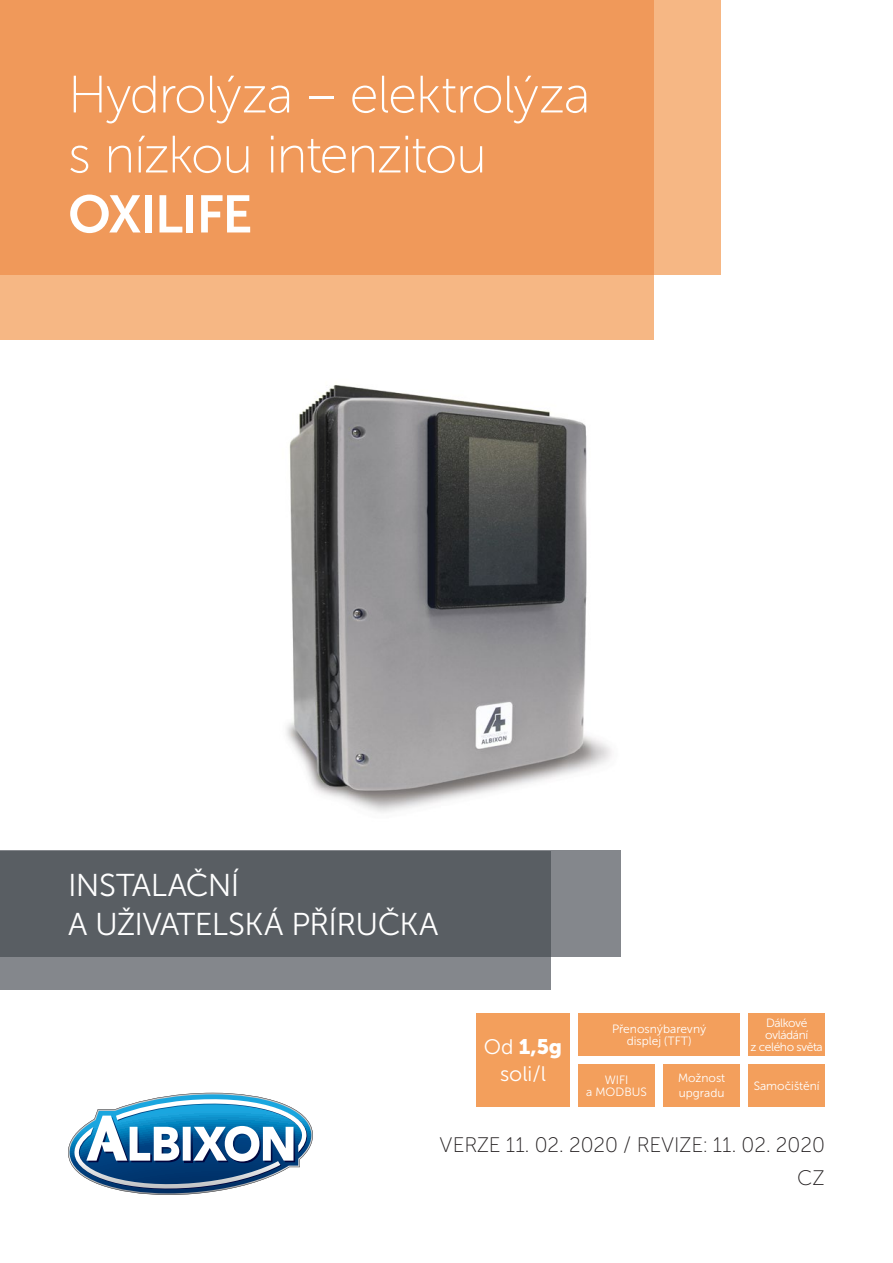
<style>
.page{position:relative;width:893px;height:1263px;background:#fff}
.page>*{position:absolute;margin:0;border:0;box-sizing:border-box;transform-origin:0 0}
.t1{font:52.5px/60px "Museo Sans 100";letter-spacing:-.03em;color:#fff}
.t2{font:52.5px "Museo Sans 700";letter-spacing:-.03em;color:#fff}
.t3{font:31.5px/39px "Museo Sans 300";letter-spacing:-.02em;color:#fff}
.t4{font:21px "Museo Sans Cyrl 100";color:#231f20}
.t5{font:21px "Museo Sans Cyrl 900";color:#fff}
.t6{font:21px "Museo Sans Cyrl 300";color:#fff}
.t7{font:21px "Museo Sans 100";color:#231f20}
.t8{font:12px/12px "Museo Sans Cyrl 300";color:#fff;text-align:center}
.t9{font:12px/12px "Museo Sans Cyrl 300";letter-spacing:-.03em;color:#fff;text-align:center}
.s1{font-family:"Museo Sans Cyrl 300"}
</style>
<div class="page">
<img style="left:286px;top:385px;width:326px;height:428px">
<div style="left:0;top:0;width:721px;height:274px;background:#f6b784"></div>
<svg style="left:0;top:0;width:654px;height:340px;background:#f19e62"></svg>
<svg style="left:68px;top:1093px;width:245px;height:102px"></svg>
<div style="left:0;top:851px;width:621px;height:106px;background:#84878c"></div>
<svg style="left:0;top:851px;width:551px;height:139px;background:#63676c"></svg>
<div style="left:476px;top:1013px;width:94px;height:94px;background:#f39f5c"></div>
<div style="left:578px;top:1013px;width:162px;height:43px;background:#f39f5c"></div>
<div style="left:663px;top:1064px;width:77px;height:43px;background:#f39f5c"></div>
<div style="left:748px;top:1013px;width:77px;height:43px;background:#f39f5c"></div>
<div style="left:748px;top:1064px;width:77px;height:43px;background:#f39f5c"></div>
<div style="left:578px;top:1064px;width:77px;height:43px;background:#f39f5c"></div>
<h1 class="t1" style="left:68px;top:65px;width:524px">Hydrolýza – elektrolýza s nízkou intenzitou</h1>
<h1 class="t2" style="left:68px;top:185px;width:186px">OXILIFE</h1>
<h2 class="t3" style="left:68px;top:866px;width:372px">INSTALAČNÍ<br>A UŽIVATELSKÁ PŘÍRUČKA</h2>
<h3 class="t5" style="left:484px;top:1035px;width:80px"><span class="s1">Od</span> 1,5g</h3>
<h3 class="t6" style="left:500px;top:1063px;width:47px">soli/l</h3>
<p class="t8" style="left:612px;top:1023px;width:96px">Přenosnýbarevný displej (TFT)</p>
<p class="t8" style="left:678px;top:1071px;width:49px;line-height:15px;text-align:left">Možnost upgradu</p>
<p class="t8" style="left:586px;top:1074px;width:62px">WIFI<br>a MODBUS</p>
<p class="t9" style="left:750px;top:1017px;width:74px">Dálkové ovládání<br>z celého světa</p>
<p class="t8" style="left:754px;top:1080px;width:67px">Samočištění</p>
<h3 class="t4" style="left:440px;top:1133px;width:387px">VERZE 11. 02. 2020 / REVIZE: 11. 02. 2020</h3>
<h3 class="t7" style="left:797px;top:1166px;width:29px">CZ</h3>
</div>
